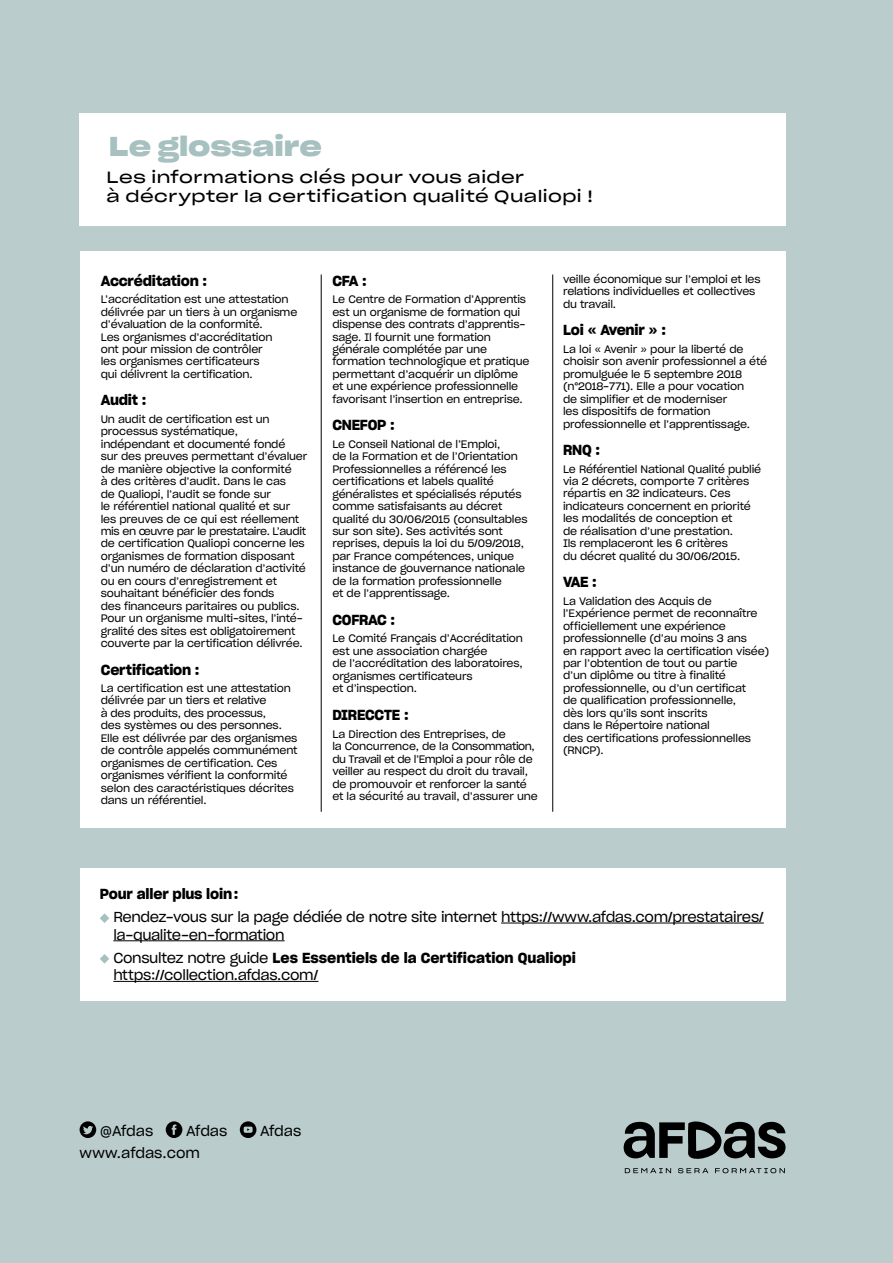
<style>
.page{position:relative;width:893px;height:1263px;background:#bacdcc}
.page>*{position:absolute;margin:0;border:0;box-sizing:border-box;transform-origin:0 0}
.t1{font:26.7px "Sharp Grotesk Semi Bold 25";color:#a7c1c0}
.t2{font:16.05px/19.5px "Sharp Grotesk Book 25";letter-spacing:.03em;color:#000}
.t3{font:14.25px "Sharp Grotesk Semi Bold 20";letter-spacing:-.01em;color:#000}
.t4{font:14.25px/17.9px "Sharp Grotesk Book 20";letter-spacing:-.025em;color:#000}
.t5{font:14.25px "Sharp Grotesk Book 20";color:#000}
.t6{font:10.65px/12.5px "Sharp Grotesk Book 20";letter-spacing:-.015em;color:#000}
.s1{font-family:"Sharp Grotesk Book 20"}
</style>
<div class="page">
<svg style="left:166px;top:1121px;width:16px;height:17px"></svg>
<svg style="left:80px;top:1121px;width:16px;height:17px"></svg>
<svg style="left:240px;top:1121px;width:16px;height:17px"></svg>
<svg style="left:624px;top:1121px;width:161px;height:38px"></svg>
<svg style="left:625px;top:1168px;width:46px;height:5px"></svg>
<svg style="left:678px;top:1168px;width:30px;height:5px"></svg>
<svg style="left:715px;top:1168px;width:70px;height:5px"></svg>
<div style="left:80px;top:251px;width:705px;height:576px;background:#fff"></div>
<hr style="left:321px;top:274px;width:1px;height:538px;background:#000">
<hr style="left:552px;top:274px;width:1px;height:538px;background:#000">
<div style="left:80px;top:867px;width:705px;height:133px;background:#fff"></div>
<hr style="left:501px;top:923px;width:263px;height:1px;background:#000">
<hr style="left:113px;top:940px;width:172px;height:1px;background:#000">
<hr style="left:113px;top:981px;width:205px;height:1px;background:#000">
<svg style="left:100px;top:913px;width:9px;height:10px"></svg>
<svg style="left:100px;top:954px;width:9px;height:9px"></svg>
<div style="left:670px;top:113px;width:115px;height:112px;background:#fff"></div>
<div style="left:80px;top:113px;width:615px;height:112px;background:#fff"></div>
<h1 class="t1" style="left:109px;top:123px;width:214px">Le glossaire</h1>
<h2 class="t2" style="left:107px;top:166px;width:488px">Les informations clés pour vous aider<br>à décrypter la certification qualité Qualiopi !</h2>
<h3 class="t3" style="left:101px;top:269px;width:108px">Accréditation :</h3>
<p class="t6" style="left:101px;top:292px;width:198px">L’accréditation est une attestation délivrée par un tiers à un organisme d’évaluation de la conformité.<br>Les organismes d’accréditation<br>ont pour mission de contrôler<br>les organismes certificateurs<br>qui délivrent la certification.</p>
<h3 class="t3" style="left:101px;top:389px;width:47px">Audit :</h3>
<p class="t6" style="left:101px;top:412px;width:208px">Un audit de certification est un processus systématique, indépendant et documenté fondé<br>sur des preuves permettant d’évaluer de manière objective la conformité<br>à des critères d’audit. Dans le cas<br>de Qualiopi, l’audit se fonde sur<br>le référentiel national qualité et sur les preuves de ce qui est réellement mis en œuvre par le prestataire. L’audit de certification Qualiopi concerne les organismes de formation disposant d’un numéro de déclaration d’activité ou en cours d’enregistrement et souhaitant bénéficier des fonds<br>des financeurs paritaires ou publics.<br>Pour un organisme multi-sites, l’inté&shy;gralité des sites est obligatoirement couverte par la certification délivrée.</p>
<h3 class="t3" style="left:101px;top:658px;width:100px">Certification :</h3>
<p class="t6" style="left:101px;top:681px;width:198px">La certification est une attestation délivrée par un tiers et relative<br>à des produits, des processus,<br>des systèmes ou des personnes.<br>Elle est délivrée par des organismes de contrôle appelés communément organismes de certification. Ces organismes vérifient la conformité selon des caractéristiques décrites dans un référentiel.</p>
<h3 class="t3" style="left:332px;top:269px;width:36px">CFA :</h3>
<p class="t6" style="left:332px;top:292px;width:199px">Le Centre de Formation d’Apprentis est un organisme de formation qui dispense des contrats d’apprentis&shy;sage. Il fournit une formation générale complétée par une formation technologique et pratique permettant d’acquérir un diplôme et une expérience professionnelle favorisant l’insertion en entreprise.</p>
<h3 class="t3" style="left:332px;top:414px;width:64px">CNEFOP :</h3>
<p class="t6" style="left:332px;top:437px;width:197px">Le Conseil National de l’Emploi,<br>de la Formation et de l’Orientation Professionnelles a référencé les certifications et labels qualité généralistes et spécialisés réputés comme satisfaisants au décret qualité du 30/06/2015 (consultables sur son site). Ses activités sont reprises, depuis la loi du 5/09/2018, par France compétences, unique instance de gouvernance nationale de la formation professionnelle<br>et de l’apprentissage.</p>
<h3 class="t3" style="left:332px;top:608px;width:64px">COFRAC :</h3>
<p class="t6" style="left:332px;top:631px;width:192px">Le Comité Français d’Accréditation est une association chargée<br>de l’accréditation des laboratoires, organismes certificateurs<br>et d’inspection.</p>
<h3 class="t3" style="left:332px;top:703px;width:78px">DIRECCTE :</h3>
<p class="t6" style="left:332px;top:727px;width:207px">La Direction des Entreprises, de<br>la Concurrence, de la Consommation, du Travail et de l’Emploi a pour rôle de veiller au respect du droit du travail, de promouvoir et renforcer la santé et la sécurité au travail, d’assurer une</p>
<p class="t6" style="left:563px;top:272px;width:199px">veille économique sur l’emploi et les relations individuelles et collectives du travail.</p>
<h3 class="t3" style="left:563px;top:319px;width:104px">Loi « Avenir » :</h3>
<p class="t6" style="left:563px;top:342px;width:206px">La loi « Avenir » pour la liberté de choisir son avenir professionnel a été promulguée le 5 septembre 2018 (n°2018-771). Elle a pour vocation<br>de simplifier et de moderniser<br>les dispositifs de formation professionnelle et l’apprentissage.</p>
<h3 class="t3" style="left:563px;top:438px;width:38px">RNQ :</h3>
<p class="t6" style="left:563px;top:462px;width:200px">Le Référentiel National Qualité publié via 2 décrets, comporte 7 critères répartis en 32 indicateurs. Ces indicateurs concernent en priorité les modalités de conception et<br>de réalisation d’une prestation.<br>Ils remplaceront les 6 critères<br>du décret qualité du 30/06/2015.</p>
<h3 class="t3" style="left:563px;top:571px;width:35px">VAE :</h3>
<p class="t6" style="left:563px;top:594px;width:208px">La Validation des Acquis de l’Expérience permet de reconnaître officiellement une expérience professionnelle (d’au moins 3 ans<br>en rapport avec la certification visée) par l’obtention de tout ou partie<br>d’un diplôme ou titre à finalité professionnelle, ou d’un certificat<br>de qualification professionnelle,<br>dès lors qu’ils sont inscrits<br>dans le Répertoire national<br>des certifications professionnelles (RNCP).</p>
<h3 class="t3" style="left:100px;top:882px;width:140px">Pour aller plus loin:</h3>
<h3 class="t4" style="left:113px;top:907px;width:652px">Rendez-vous sur la page dédiée de notre site internet https://www.afdas.com/prestataires/ la-qualite-en-formation</h3>
<h3 class="t3" style="left:113px;top:946px;width:464px"><span class="s1">Consultez notre guide</span> Les Essentiels de la Certification Qualiopi</h3>
<h3 class="t4" style="left:113px;top:965px;width:207px">https://collection.afdas.com/</h3>
<h3 class="t4" style="left:100px;top:1121px;width:55px">@Afdas</h3>
<h3 class="t4" style="left:186px;top:1121px;width:43px">Afdas</h3>
<h3 class="t4" style="left:260px;top:1121px;width:43px">Afdas</h3>
<h3 class="t5" style="left:80px;top:1141px;width:122px">www.afdas.com</h3>
</div>
